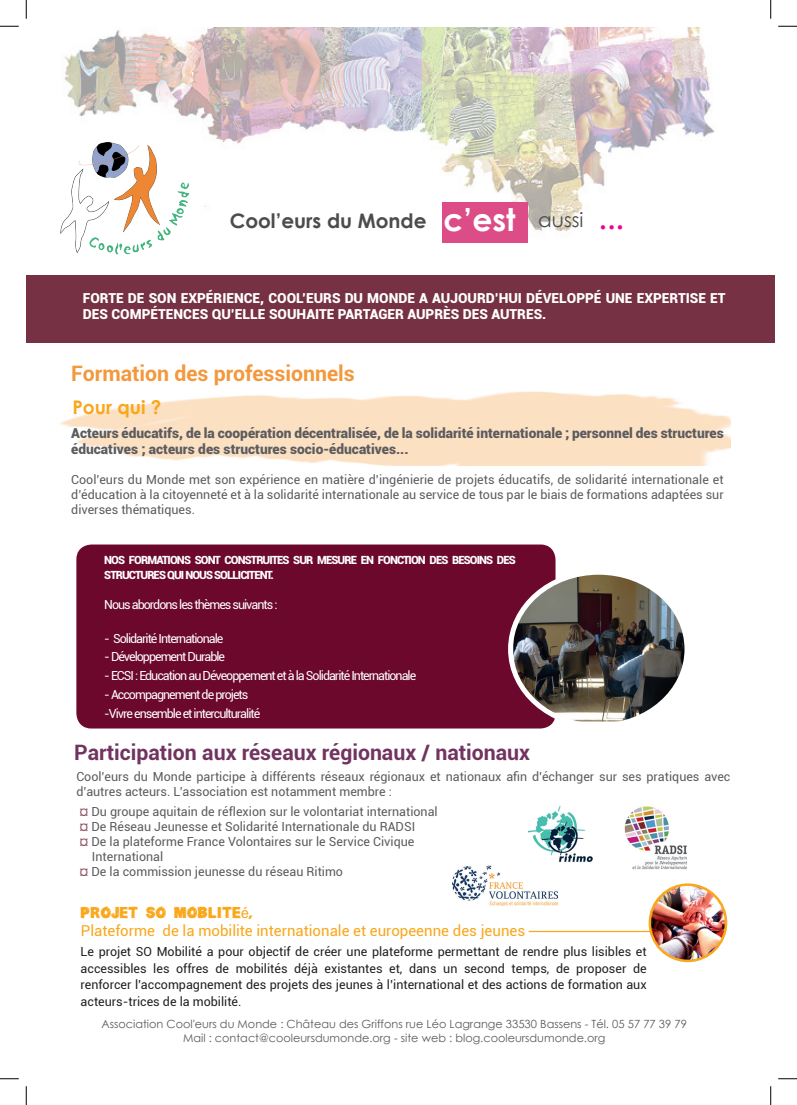
<style>
.page{position:relative;width:797px;height:1105px;background:#fff}
.page>*{position:absolute;margin:0;border:0;box-sizing:border-box;transform-origin:0 0}
.t1{font:37.5px "Minion Pro";color:#ed028c}
.t2{font:700 21.25px "Roboto";color:#713460}
.t3{font:700 21.25px "Roboto";color:#f3983c}
.t4{font:700 20px "Century Gothic";color:#4b4c4d}
.t5{font:700 18.75px "Century Gothic";color:#f9a71b}
.t6{font:15px "Roboto";color:#f9a71b}
.t7{font:15px "Helv Children";color:#f9a71b}
.t8{font:900 13.75px/16.5px "Roboto";color:#5c5c5f}
.t9{font:900 13.75px/16.5px "Roboto";color:#fff}
.t10{font:12.5px/15px "Roboto";color:#5c5c5f;text-align:justify}
.t11{font:12.5px/16.5px "Roboto";color:#231f20;text-align:justify}
.t12{font:12.5px/18.8px "Roboto";letter-spacing:-.08em;color:#fff}
.t13{font:11.25px/13.5px "Century Gothic";color:#5c5c5f;text-align:center}
.t14{font:900 11.25px/15px "Roboto";letter-spacing:-.08em;color:#fff}
.s1{font-size:31.25px;color:#fff}
.s2{font-weight:400}
.s3{color:#8f5561}
</style>
<div class="page">
<div style="left:26px;top:275px;width:748px;height:68px;background:#763144"></div>
<div style="left:76px;top:544px;width:479px;height:184px;background:#6c082b;border-radius:15px"></div>
<img style="left:64px;top:27px;width:651px;height:216px">
<img style="left:60px;top:135px;width:132px;height:120px">
<div style="left:442px;top:202px;width:85px;height:41px;background:#dc4d88"></div>
<img style="left:624px;top:806px;width:63px;height:64px">
<img style="left:452px;top:865px;width:106px;height:41px">
<div style="left:529px;top:806px;width:67px;height:71px;background:#fff"></div>
<img style="left:529px;top:806px;width:63px;height:56px">
<img style="left:510px;top:572px;width:173px;height:149px">
<div style="left:508px;top:570px;width:181px;height:158px;border:5px solid #fff;border-radius:50%"></div>
<img style="left:650px;top:885px;width:76px;height:76px;border-radius:38px">
<div style="left:648px;top:883px;width:79px;height:79px;border:2px solid #f9a71b;border-radius:50%"></div>
<hr style="left:529px;top:931px;width:123px;height:1px;background:#f9a71b">
<svg style="left:0;top:25px;width:19px;height:2px"></svg>
<svg style="left:778px;top:25px;width:19px;height:2px"></svg>
<svg style="left:0;top:1078px;width:19px;height:1px"></svg>
<svg style="left:778px;top:1078px;width:19px;height:1px"></svg>
<svg style="left:25px;top:0;width:2px;height:19px"></svg>
<svg style="left:25px;top:1086px;width:2px;height:19px"></svg>
<svg style="left:770px;top:0;width:1px;height:19px"></svg>
<svg style="left:770px;top:1086px;width:1px;height:19px"></svg>
<h3 class="t4" style="left:230px;top:205px;width:355px">Cool’eurs du Monde <span class="s1">c’est</span> <span class="s2">aussi</span></h3>
<h1 class="t1" style="left:598px;top:192px;width:27px">...</h1>
<p class="t9" style="left:83px;top:289px;width:644px">FORTE DE SON EXPÉRIENCE, COOL’EURS DU MONDE A AUJOURD’HUI DÉVELOPPÉ UNE EXPERTISE ET<br>DES COMPÉTENCES QU’ELLE SOUHAITE PARTAGER AUPRÈS DES AUTRES.</p>
<h2 class="t3" style="left:71px;top:359px;width:285px">Formation des professionnels</h2>
<h3 class="t5" style="left:72px;top:393px;width:90px">Pour qui ?</h3>
<p class="t8" style="left:71px;top:424px;width:654px">Acteurs éducatifs, de la coopération décentralisée, de la solidarité internationale ; personnel des structures éducatives ; acteurs des structures socio-éducatives...</p>
<p class="t10" style="left:71px;top:472px;width:654px">Cool’eurs du Monde met son expérience en matière d’ingénierie de projets éducatifs, de solidarité internationale et d’éducation à la citoyenneté et à la solidarité internationale au service de tous par le biais de formations adaptées sur diverses thématiques.</p>
<p class="t14" style="left:104px;top:552px;width:413px">NOS FORMATIONS SONT CONSTRUITES SUR MESURE EN FONCTION DES BESOINS DES<br>STRUCTURES QUI NOUS SOLLICITENT.</p>
<p class="t12" style="left:104px;top:595px;width:175px">Nous abordons les thèmes suivants :</p>
<p class="t12" style="left:104px;top:628px;width:121px">- Solidarité Internationale</p>
<p class="t12" style="left:104px;top:647px;width:122px">- Développement Durable</p>
<p class="t12" style="left:104px;top:666px;width:313px">- ECSI : Education au Déveoppement et à la Solidarité Internationale</p>
<p class="t12" style="left:104px;top:685px;width:157px">- Accompagnement de projets -Vivre ensemble et interculturalité</p>
<h2 class="t2" style="left:74px;top:738px;width:457px">Participation aux réseaux régionaux / nationaux</h2>
<p class="t10" style="left:76px;top:769px;width:655px">Cool’eurs du Monde participe à différents réseaux régionaux et nationaux afin d’échanger sur ses pratiques avec d’autres acteurs. L’association est notamment membre :</p>
<p class="t10" style="left:79px;top:804px;width:360px"><span class="s3">¤</span> Du groupe aquitain de réflexion sur le volontariat international</p>
<p class="t10" style="left:79px;top:819px;width:337px"><span class="s3">¤</span> De Réseau Jeunesse et Solidarité Internationale du RADSI</p>
<p class="t10" style="left:79px;top:834px;width:336px"><span class="s3">¤</span> De la plateforme France Volontaires sur le Service Civique</p>
<p class="t10" style="left:92px;top:849px;width:73px">International</p>
<p class="t10" style="left:79px;top:864px;width:265px"><span class="s3">¤</span> De la commission jeunesse du réseau Ritimo</p>
<p class="t7" style="left:80px;top:906px;width:174px">PROJET SO MOBLITEÉ,</p>
<p class="t6" style="left:81px;top:920px;width:446px">Plateforme de la mobilite internationale et europeenne des jeunes</p>
<p class="t11" style="left:81px;top:943px;width:567px">Le projet SO Mobilité a pour objectif de créer une plateforme permettant de rendre plus lisibles et accessibles les offres de mobilités déjà existantes et, dans un second temps, de proposer de renforcer l’accompagnement des projets des jeunes à l’international et des actions de formation aux acteurs-trices de la mobilité.</p>
<p class="t13" style="left:101px;top:1017px;width:587px">Association Cool'eurs du Monde : Château des Griffons rue Léo Lagrange 33530 Bassens - Tél. 05 57 77 39 79<br>Mail : contact@cooleursdumonde.org - site web : blog.cooleursdumonde.org</p>
</div>
